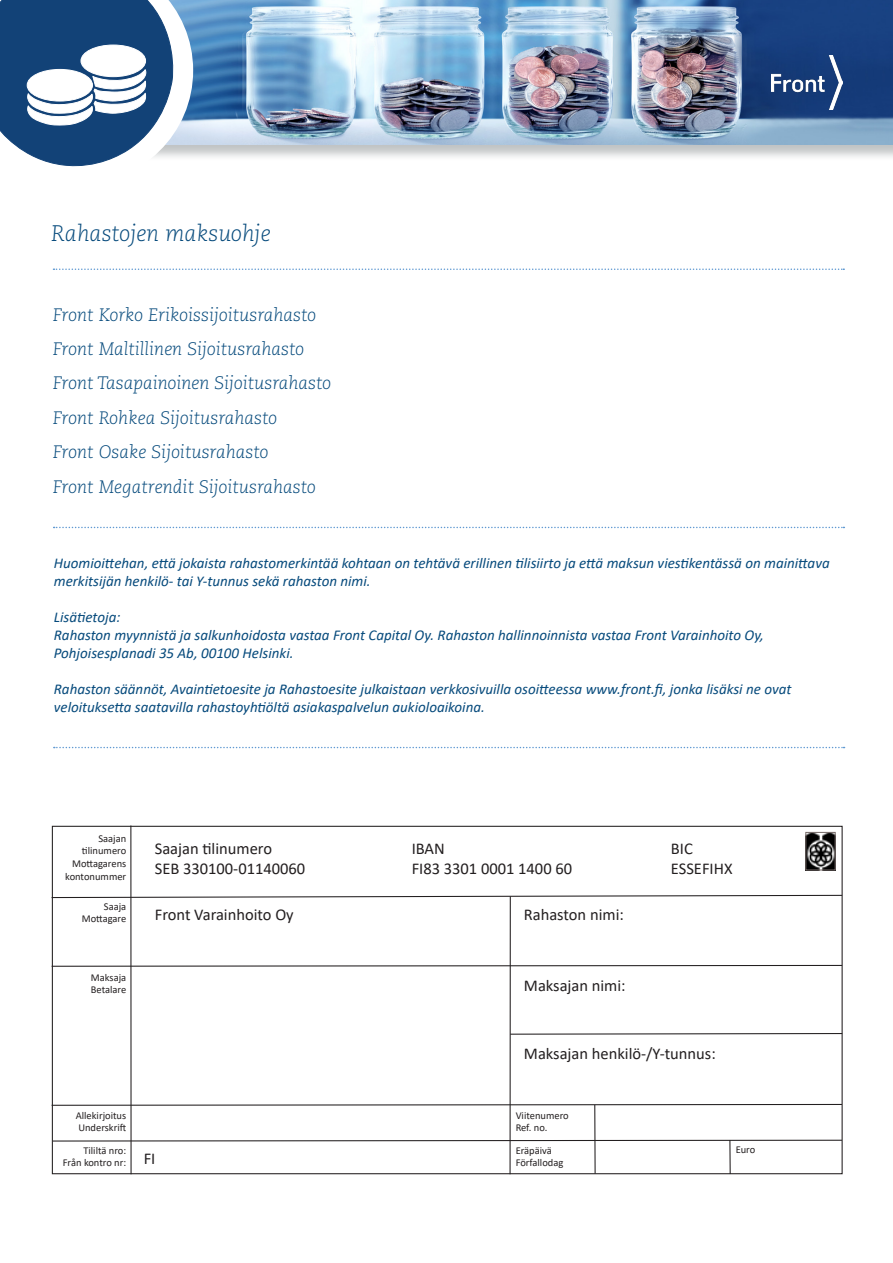
<style>
.page{position:relative;width:893px;height:1263px;background:#fff}
.page>*{position:absolute;margin:0;border:0;box-sizing:border-box;transform-origin:0 0}
.Ingressin_otsikko{font:italic 300 22.5px "Caecilia LT Std";color:#064a7c}
.Ingressin_otsikko-2{font:italic 300 18px "Caecilia LT Std";color:#064a7c}
.t1{font:16.5px "Calibri";color:#231f20}
.ingressi{font:italic 15px/18px "Calibri";color:#064a7c}
.t2{font:10.5px "Calibri";color:#231f20}
</style>
<div class="page">
<div style="left:116px;top:0;width:777px;height:161px;background:#adb1b2;opacity:.75"></div>
<img style="left:193px;top:0;width:700px;height:145px">
<svg style="left:0;top:0;width:193px;height:167px"></svg>
<img style="left:771px;top:55px;width:72px;height:55px">
<svg style="left:54px;top:747px;width:790px;height:1px"></svg>
<svg style="left:54px;top:527px;width:790px;height:1px"></svg>
<svg style="left:53px;top:268px;width:791px;height:2px"></svg>
<img style="left:807px;top:834px;width:27px;height:34px">
<div style="left:805px;top:832px;width:31px;height:38px;border:1px solid #796e6c"></div>
<hr style="left:130px;top:825px;width:2px;height:349px;background:#231f20">
<svg style="left:51px;top:894px;width:792px;height:5px"></svg>
<svg style="left:51px;top:964px;width:792px;height:3px"></svg>
<hr style="left:509px;top:896px;width:2px;height:278px;background:#231f20">
<svg style="left:509px;top:1032px;width:334px;height:3px"></svg>
<svg style="left:51px;top:1103px;width:792px;height:3px"></svg>
<svg style="left:52px;top:1139px;width:791px;height:3px"></svg>
<hr style="left:594px;top:1105px;width:2px;height:68px;background:#231f20">
<hr style="left:729px;top:1140px;width:2px;height:34px;background:#231f20">
<p class="Ingressin_otsikko" style="left:51px;top:221px;width:221px">Rahastojen maksuohje</p>
<p class="Ingressin_otsikko-2" style="left:53px;top:304px;width:265px">Front Korko Erikoissijoitusrahasto</p>
<p class="Ingressin_otsikko-2" style="left:53px;top:339px;width:253px">Front Maltillinen Sijoitusrahasto</p>
<p class="Ingressin_otsikko-2" style="left:53px;top:373px;width:280px">Front Tasapainoinen Sijoitusrahasto</p>
<p class="Ingressin_otsikko-2" style="left:53px;top:407px;width:226px">Front Rohkea Sijoitusrahasto</p>
<p class="Ingressin_otsikko-2" style="left:53px;top:442px;width:217px">Front Osake Sijoitusrahasto</p>
<p class="Ingressin_otsikko-2" style="left:53px;top:476px;width:265px">Front Megatrendit Sijoitusrahasto</p>
<p class="ingressi" style="left:54px;top:553px;width:777px">Huomioittehan, että jokaista rahastomerkintää kohtaan on tehtävä erillinen tilisiirto ja että maksun viestikentässä on mainittava merkitsijän henkilö- tai Y-tunnus sekä rahaston nimi.</p>
<p class="ingressi" style="left:54px;top:607px;width:68px">Lisätietoja:</p>
<p class="ingressi" style="left:54px;top:625px;width:712px">Rahaston myynnistä ja salkunhoidosta vastaa Front Capital Oy. Rahaston hallinnoinnista vastaa Front Varainhoito Oy,<br>Pohjoisesplanadi 35 Ab, 00100 Helsinki.</p>
<p class="ingressi" style="left:54px;top:679px;width:739px">Rahaston säännöt, Avaintietoesite ja Rahastoesite julkaistaan verkkosivuilla osoitteessa www.front.fi, jonka lisäksi ne ovat veloituksetta saatavilla rahastoyhtiöltä asiakaspalvelun aukioloaikoina.</p>
<p class="t2" style="left:98px;top:831px;width:29px">Saajan</p>
<p class="t2" style="left:82px;top:844px;width:46px">tilinumero</p>
<p class="t2" style="left:72px;top:856px;width:56px">Mottagarens</p>
<p class="t2" style="left:65px;top:869px;width:63px">kontonummer</p>
<p class="t2" style="left:104px;top:899px;width:24px">Saaja</p>
<p class="t2" style="left:82px;top:912px;width:46px">Mottagare</p>
<p class="t2" style="left:91px;top:970px;width:37px">Maksaja</p>
<p class="t2" style="left:91px;top:982px;width:37px">Betalare</p>
<p class="t1" style="left:155px;top:837px;width:119px">Saajan tilinumero</p>
<p class="t1" style="left:155px;top:857px;width:152px">SEB 330100-01140060</p>
<p class="t1" style="left:412px;top:837px;width:35px">IBAN</p>
<p class="t1" style="left:412px;top:857px;width:162px">FI83 3301 0001 1400 60</p>
<p class="t1" style="left:155px;top:903px;width:141px">Front Varainhoito Oy</p>
<p class="t1" style="left:524px;top:903px;width:101px">Rahaston nimi:</p>
<p class="t1" style="left:524px;top:974px;width:103px">Maksajan nimi:</p>
<p class="t1" style="left:671px;top:837px;width:23px">BIC</p>
<p class="t1" style="left:671px;top:857px;width:63px">ESSEFIHX</p>
<p class="t2" style="left:76px;top:1108px;width:52px">Allekirjoitus</p>
<p class="t2" style="left:78px;top:1120px;width:49px">Underskrift</p>
<p class="t2" style="left:83px;top:1143px;width:44px">Tililtä nro:</p>
<p class="t2" style="left:63px;top:1155px;width:65px">Från kontro nr:</p>
<p class="t1" style="left:144px;top:1147px;width:13px">FI</p>
<p class="t1" style="left:524px;top:1042px;width:193px">Maksajan henkilö-/Y-tunnus:</p>
<p class="t2" style="left:516px;top:1108px;width:55px">Viitenumero</p>
<p class="t2" style="left:516px;top:1120px;width:33px">Ref. no.</p>
<p class="t2" style="left:516px;top:1143px;width:38px">Eräpäivä</p>
<p class="t2" style="left:516px;top:1155px;width:49px">Förfallodag</p>
<p class="t2" style="left:736px;top:1142px;width:21px">Euro</p>
</div>
